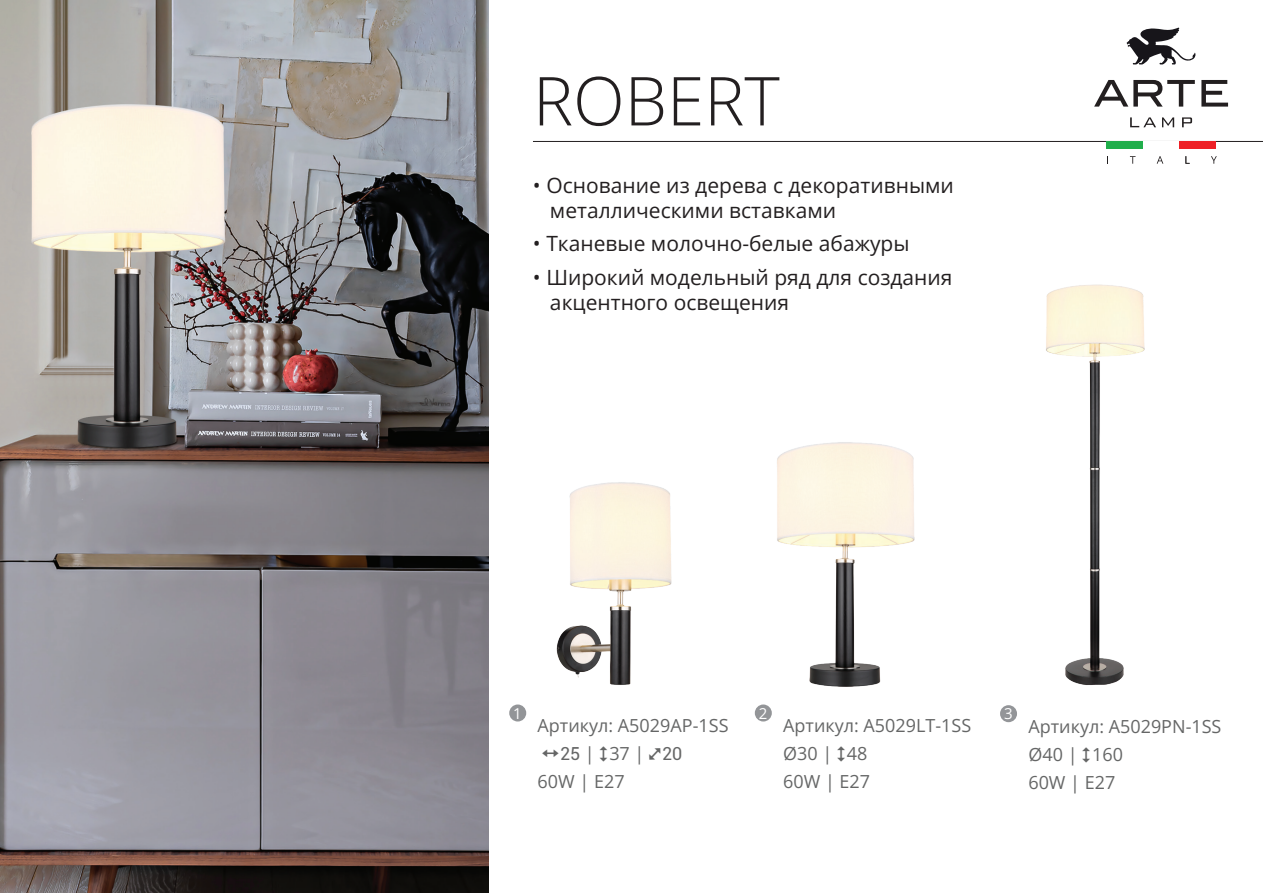
<style>
.page{position:relative;width:1263px;height:893px;background:#fff}
.page>*{position:absolute;margin:0;border:0;box-sizing:border-box;transform-origin:0 0}
.t1{font:300 67.5px "Open Sans";color:#231f20}
.t2{font:21px/25.2px "Open Sans";color:#231f20}
.t3{font:18px/27.9px "Open Sans";color:#656666}
.t4{font:15px "Open Sans";color:#fff}
</style>
<div class="page">
<hr style="left:533px;top:141px;width:730px;height:1px;background:#231f20">
<div style="left:1000px;top:705px;width:17px;height:17px;background:#939598;border-radius:50%"></div>
<div style="left:755px;top:704px;width:17px;height:17px;background:#939598;border-radius:50%"></div>
<div style="left:509px;top:704px;width:17px;height:17px;background:#939598;border-radius:50%"></div>
<div style="left:1106px;top:141px;width:37px;height:7px;background:#20ae4b"></div>
<div style="left:1143px;top:141px;width:36px;height:7px;background:#fff"></div>
<div style="left:1179px;top:141px;width:37px;height:7px;background:#ee2026"></div>
<svg style="left:1130px;top:156px;width:5px;height:8px"></svg>
<svg style="left:1157px;top:156px;width:6px;height:8px"></svg>
<svg style="left:1185px;top:156px;width:4px;height:8px"></svg>
<svg style="left:1211px;top:156px;width:6px;height:8px"></svg>
<svg style="left:1094px;top:80px;width:101px;height:27px"></svg>
<svg style="left:1201px;top:80px;width:27px;height:27px"></svg>
<svg style="left:1127px;top:27px;width:69px;height:37px"></svg>
<svg style="left:1130px;top:117px;width:26px;height:10px"></svg>
<svg style="left:1162px;top:117px;width:12px;height:10px"></svg>
<svg style="left:1182px;top:117px;width:10px;height:10px"></svg>
<img style="left:556px;top:482px;width:116px;height:203px">
<img style="left:777px;top:442px;width:138px;height:245px">
<img style="left:1046px;top:284px;width:99px;height:401px">
<img style="left:0;top:0;width:489px;height:893px">
<h1 class="t1" style="left:533px;top:55px;width:248px">ROBERT</h1>
<p class="t2" style="left:550px;top:172px;width:405px;text-indent:-17px">• Основание из дерева с декоративными металлическими вставками</p>
<p class="t2" style="left:533px;top:231px;width:378px">• Тканевые молочно-белые абажуры</p>
<p class="t2" style="left:550px;top:264px;width:404px;text-indent:-17px">• Широкий модельный ряд для создания акцентного освещения</p>
<p class="t4" style="left:513px;top:703px;width:10px">1</p>
<p class="t3" style="left:538px;top:711px;width:192px">Артикул: A5029AP-1SS</p>
<p class="t3" style="left:585px;top:739px;width:61px">| 37 |</p>
<p class="t3" style="left:538px;top:767px;width:89px">60W | Е27</p>
<p class="t4" style="left:759px;top:703px;width:10px">2</p>
<p class="t3" style="left:783px;top:711px;width:190px">Артикул: A5029LT-1SS<br>Ø30 | 48<br>60W | Е27</p>
<p class="t4" style="left:1004px;top:703px;width:10px">3</p>
<p class="t3" style="left:1028px;top:712px;width:195px">Артикул: A5029PN-1SS<br>Ø40 | 160<br>60W | E27</p>
</div>
